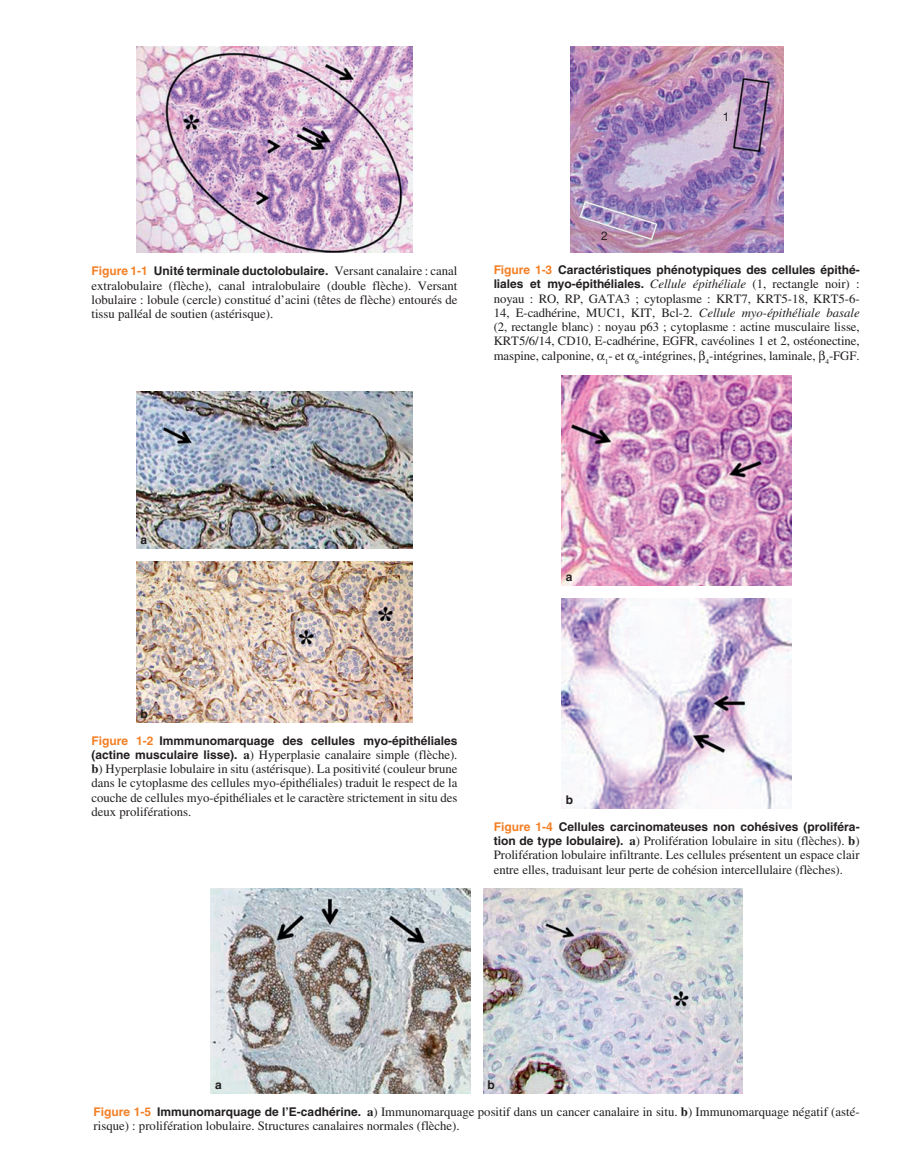
<style>
.page{position:relative;width:915px;height:1170px;background:#fff}
.page>*{position:absolute;margin:0;border:0;box-sizing:border-box;transform-origin:0 0}
.t1{font:12.75px/14.2px "Times";color:#231f20;text-align:justify}
.t2{font:700 12px/14.2px "Helvetica";color:#231f20}
.t3{font:12px "Helvetica Neue LT Std";color:#231f20}
.s1{color:#f48026}
.s2{font-family:"Times";font-weight:400;font-size:12.75px}
.s3{font-family:"Times";font-weight:400;font-style:italic;font-size:12.75px}
.s4{font-style:italic}
.s5{font-family:"Helvetica";font-weight:700;font-size:12px}
.s6{font-weight:700}
.s7{font-family:"Helvetica";font-weight:700;font-size:12px;color:#f48026}
</style>
<div class="page">
<img style="left:136px;top:47px;width:276px;height:205px">
<img style="left:570px;top:47px;width:212px;height:205px">
<img style="left:136px;top:391px;width:276px;height:157px">
<img style="left:136px;top:561px;width:276px;height:161px">
<img style="left:211px;top:888px;width:259px;height:205px">
<img style="left:483px;top:888px;width:259px;height:205px">
<img style="left:561px;top:375px;width:230px;height:210px">
<img style="left:561px;top:598px;width:230px;height:210px">
<p class="t3" style="left:722px;top:112px;width:8px">1</p>
<p class="t2" style="left:91px;top:265px;width:367px"><span class="s1">Figure 1-1</span> Unité terminale ductolobulaire . <span class="s2">Versant canalaire : canal</span></p>
<p class="t1" style="left:91px;top:279px;width:367px">extralobulaire (flèche), canal intralobulaire (double flèche). Versant lobulaire : lobule (cercle) constitué d’acini (têtes de flèche) entourés de tissu palléal de soutien (astérisque).</p>
<p class="t3" style="left:601px;top:231px;width:8px">2</p>
<p class="t2" style="left:493px;top:264px;width:367px"><span class="s1">Figure 1-3</span> Caractéristiques phénotypiques des cellules épithé&shy;liales et myo- épithéliales. <span class="s3">Cellule épithéliale</span> <span class="s2">(1, rectangle noir) :</span></p>
<p class="t1" style="left:493px;top:292px;width:367px">noyau : RO, RP, GATA3 ; cytoplasme : KRT7, KRT5-18, KRT5-6- 14, E-cadhérine, MUC1, KIT, Bcl-2. <span class="s4">Cellule myo-épithéliale basale </span>(2, rectangle blanc) : noyau p63 ; cytoplasme : actine musculaire lisse, KRT5/6/14, CD10, E-cadhérine, EGFR, cavéolines 1 et 2, ostéonectine, maspine, calponine, <sub>1</sub>- et <sub>6</sub>-intégrines, <sub>4</sub>-intégrines, laminale, <sub>4</sub>-FGF.</p>
<p class="t2" style="left:140px;top:534px;width:8px">a</p>
<p class="t2" style="left:565px;top:571px;width:8px">a</p>
<p class="t2" style="left:140px;top:708px;width:9px">b</p>
<p class="t2" style="left:91px;top:734px;width:367px"><span class="s1">Figure 1-2</span> Immmunomarquage des cellules myo- épithéliales</p>
<p class="t1" style="left:91px;top:748px;width:367px"><span class="s5">(actine musculaire lisse).</span> <span class="s6">a</span>) Hyperplasie canalaire simple (flèche). <span class="s6">b</span>) Hyperplasie lobulaire in situ (astérisque). La positivité (couleur brune dans le cytoplasme des cellules myo- épithéliales) traduit le respect de la couche de cellules myo- épithéliales et le caractère strictement in situ des deux proliférations.</p>
<p class="t2" style="left:565px;top:794px;width:9px">b</p>
<p class="t2" style="left:493px;top:820px;width:367px"><span class="s1">Figure 1-4</span> Cellules carcinomateuses non cohésives (proliféra-</p>
<p class="t1" style="left:493px;top:834px;width:367px"><span class="s5">tion de type lobulaire).</span> <span class="s6">a</span>) Prolifération lobulaire in situ (flèches). <span class="s6">b</span>)<br>Prolifération lobulaire infiltrante. Les cellules présentent un espace clair entre elles, traduisant leur perte de cohésion intercellulaire (flèches).</p>
<p class="t2" style="left:215px;top:1078px;width:8px">a</p>
<p class="t2" style="left:487px;top:1078px;width:9px">b</p>
<p class="t1" style="left:94px;top:1105px;width:767px"><span class="s7">Figure 1-5</span> <span class="s5">Immunomarquage de l’E- cadhérine .</span> <span class="s6">a</span>) Immunomarquage positif dans un cancer canalaire in situ. <span class="s6">b</span>) Immunomarquage négatif (asté&shy;risque) : prolifération lobulaire. Structures canalaires normales (flèche).</p>
</div>
